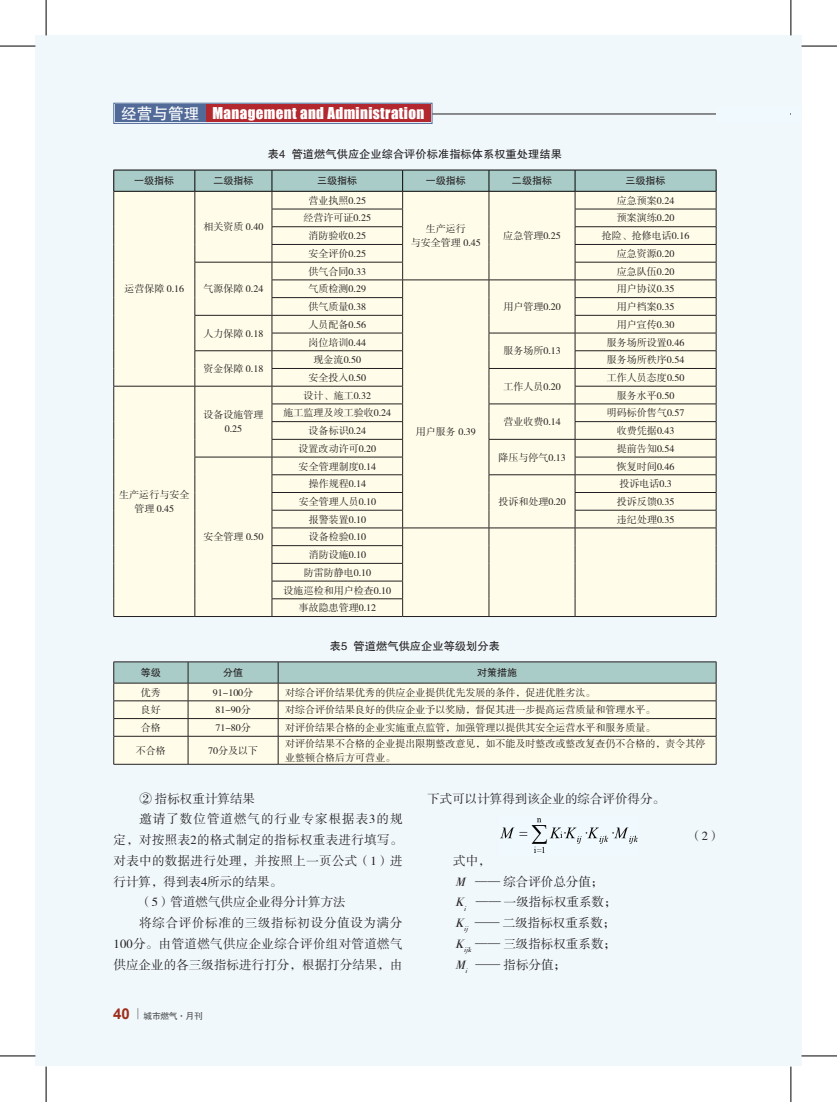
<style>
.page{position:relative;width:837px;height:1102px;background:#fff}
.page>*{position:absolute;margin:0;border:0;box-sizing:border-box;transform-origin:0 0}
.t1{font:15px "Impact";letter-spacing:.025em;color:#fff}
.t2{font:12.5px/20.8px "FZSSJW GB1 0";letter-spacing:.005em;color:#231f20}
.t3{font:12.5px "FZSSJW GB1 0";letter-spacing:.03em;color:#231f20}
.t4{font:12.5px "FZSSJW GB1 0";letter-spacing:.025em;color:#231f20}
.t5{font:12.5px "FZSSJW GB1 0";letter-spacing:.08em;color:#231f20}
.t6{font:12.5px "FZSSJW GB1 0";letter-spacing:.055em;color:#231f20}
.t7{font:11.25px "FZHTJW GB1 0";color:#231f20}
.t8{font:10px/13.8px "FZSSJW GB1 0";color:#231f20;text-align:center}
.t9{font:10px "FZHTJW GB1 0";color:#231f20}
.t10{font:8.75px "FZHTJW GB1 0";letter-spacing:-.04em;color:#4b4c4d}
.s1{font-family:"FZHTJW GB1 0";font-size:15.62px}
.s2{font-family:"Arial";font-weight:700;font-size:15px;color:#9f2f1d}
.s3{font-style:italic}
</style>
<div class="page">
<div style="left:36px;top:36px;width:754px;height:1030px;background:#f0f8fc"></div>
<hr style="left:432px;top:114px;width:358px;height:1px;background:#231f20">
<svg style="left:113px;top:103px;width:319px;height:21px;background:#787d9f"></svg>
<div style="left:115px;top:105px;width:315px;height:17px;border:2px solid #516a98"></div>
<div style="left:206px;top:105px;width:224px;height:17px;background:#b2282e"></div>
<div style="left:716px;top:106px;width:74px;height:16px;background:#f0f9fd"></div>
<div style="left:790px;top:36px;width:11px;height:1030px;background:#f0f8fc"></div>
<hr style="left:113px;top:616px;width:82px;height:1px;background:#231f20">
<hr style="left:195px;top:616px;width:77px;height:1px;background:#231f20">
<hr style="left:402px;top:616px;width:87px;height:1px;background:#231f20">
<hr style="left:489px;top:616px;width:86px;height:1px;background:#231f20">
<hr style="left:575px;top:616px;width:141px;height:1px;background:#231f20">
<svg style="left:113px;top:170px;width:603px;height:446px;background:#e2e2d1"></svg>
<hr style="left:272px;top:616px;width:130px;height:1px;background:#231f20">
<svg style="left:113px;top:662px;width:603px;height:102px;background:#e2e7d7"></svg>
<hr style="left:113px;top:764px;width:75px;height:1px;background:#231f20">
<hr style="left:188px;top:764px;width:90px;height:1px;background:#231f20">
<hr style="left:278px;top:764px;width:438px;height:1px;background:#231f20">
<img style="left:500px;top:818px;width:138px;height:35px">
<hr style="left:0;top:46px;width:35px;height:1px;background:#000">
<hr style="left:801px;top:46px;width:35px;height:1px;background:#000">
<hr style="left:0;top:1056px;width:35px;height:1px;background:#000">
<hr style="left:801px;top:1056px;width:35px;height:1px;background:#000">
<hr style="left:46px;top:0;width:1px;height:35px;background:#000">
<hr style="left:46px;top:1067px;width:1px;height:35px;background:#000">
<hr style="left:790px;top:0;width:1px;height:35px;background:#000">
<hr style="left:790px;top:1067px;width:1px;height:35px;background:#000">
<h1 class="t1" style="left:121px;top:102px;width:304px"><span class="s1">经营与管理</span> Management and Administration</h1>
<p class="t7" style="left:268px;top:148px;width:295px">表4 管道燃气供应企业综合评价标准指标体系权重处理结果</p>
<p class="t9" style="left:134px;top:175px;width:41px">一级指标</p>
<p class="t9" style="left:213px;top:175px;width:41px">二级指标</p>
<p class="t9" style="left:317px;top:175px;width:41px">三级指标</p>
<p class="t9" style="left:425px;top:175px;width:41px">一级指标</p>
<p class="t9" style="left:512px;top:175px;width:41px">二级指标</p>
<p class="t9" style="left:625px;top:175px;width:41px">三级指标</p>
<p class="t8" style="left:203px;top:221px;width:61px">相关资质 0.40</p>
<p class="t8" style="left:124px;top:283px;width:61px">运营保障 0.16</p>
<p class="t8" style="left:203px;top:283px;width:61px">气源保障 0.24</p>
<p class="t8" style="left:203px;top:327px;width:61px">人力保障 0.18</p>
<p class="t8" style="left:203px;top:362px;width:61px">资金保障 0.18</p>
<p class="t8" style="left:203px;top:409px;width:61px">设备设施管理<br>0.25</p>
<p class="t8" style="left:119px;top:488px;width:71px">生产运行与安全管理 0.45</p>
<p class="t8" style="left:203px;top:531px;width:61px">安全管理 0.50</p>
<p class="t8" style="left:308px;top:194px;width:59px">营业执照0.25</p>
<p class="t8" style="left:616px;top:194px;width:59px">应急预案0.24</p>
<p class="t8" style="left:303px;top:212px;width:69px">经营许可证0.25</p>
<p class="t8" style="left:616px;top:212px;width:59px">预案演练0.20</p>
<p class="t8" style="left:308px;top:229px;width:59px">消防验收0.25</p>
<p class="t8" style="left:601px;top:229px;width:89px">抢险、抢修电话0.16</p>
<p class="t8" style="left:308px;top:247px;width:59px">安全评价0.25</p>
<p class="t8" style="left:616px;top:247px;width:59px">应急资源0.20</p>
<p class="t8" style="left:410px;top:223px;width:71px">生产运行<br>与安全管理 0.45</p>
<p class="t8" style="left:503px;top:229px;width:59px">应急管理0.25</p>
<p class="t8" style="left:308px;top:265px;width:59px">供气合同0.33</p>
<p class="t8" style="left:616px;top:265px;width:59px">应急队伍0.20</p>
<p class="t8" style="left:308px;top:283px;width:59px">气质检测0.29</p>
<p class="t8" style="left:616px;top:283px;width:59px">用户协议0.35</p>
<p class="t8" style="left:308px;top:300px;width:59px">供气质量0.38</p>
<p class="t8" style="left:616px;top:300px;width:59px">用户档案0.35</p>
<p class="t8" style="left:503px;top:300px;width:59px">用户管理0.20</p>
<p class="t8" style="left:308px;top:318px;width:59px">人员配备0.56</p>
<p class="t8" style="left:616px;top:318px;width:59px">用户宣传0.30</p>
<p class="t8" style="left:308px;top:336px;width:59px">岗位培训0.44</p>
<p class="t8" style="left:503px;top:345px;width:59px">服务场所0.13</p>
<p class="t8" style="left:606px;top:336px;width:79px">服务场所设置0.46</p>
<p class="t8" style="left:313px;top:353px;width:49px">现金流0.50</p>
<p class="t8" style="left:606px;top:353px;width:79px">服务场所秩序0.54</p>
<p class="t8" style="left:308px;top:371px;width:59px">安全投入0.50</p>
<p class="t8" style="left:503px;top:380px;width:59px">工作人员0.20</p>
<p class="t8" style="left:606px;top:371px;width:79px">工作人员态度0.50</p>
<p class="t8" style="left:303px;top:389px;width:69px">设计、施工0.32</p>
<p class="t8" style="left:616px;top:389px;width:59px">服务水平0.50</p>
<p class="t8" style="left:283px;top:407px;width:109px">施工监理及竣工验收0.24</p>
<p class="t8" style="left:503px;top:415px;width:59px">营业收费0.14</p>
<p class="t8" style="left:606px;top:407px;width:79px">明码标价售气0.57</p>
<p class="t8" style="left:308px;top:424px;width:59px">设备标识0.24</p>
<p class="t8" style="left:616px;top:424px;width:59px">收费凭据0.43</p>
<p class="t8" style="left:298px;top:442px;width:79px">设置改动许可0.20</p>
<p class="t8" style="left:498px;top:451px;width:69px">降压与停气0.13</p>
<p class="t8" style="left:416px;top:425px;width:61px">用户服务 0.39</p>
<p class="t8" style="left:616px;top:442px;width:59px">提前告知0.54</p>
<p class="t8" style="left:298px;top:460px;width:79px">安全管理制度0.14</p>
<p class="t8" style="left:616px;top:460px;width:59px">恢复时间0.46</p>
<p class="t8" style="left:308px;top:477px;width:59px">操作规程0.14</p>
<p class="t8" style="left:498px;top:495px;width:69px">投诉和处理0.20</p>
<p class="t8" style="left:619px;top:477px;width:54px">投诉电话0.3</p>
<p class="t8" style="left:298px;top:495px;width:79px">安全管理人员0.10</p>
<p class="t8" style="left:616px;top:495px;width:59px">投诉反馈0.35</p>
<p class="t8" style="left:308px;top:513px;width:59px">报警装置0.10</p>
<p class="t8" style="left:616px;top:513px;width:59px">违纪处理0.35</p>
<p class="t8" style="left:283px;top:529px;width:109px;line-height:17.8px">设备检验0.10<br>消防设施0.10<br>防雷防静电0.10<br>设施巡检和用户检查0.10事故隐患管理0.12</p>
<p class="t7" style="left:330px;top:640px;width:171px">表5 管道燃气供应企业等级划分表</p>
<p class="t9" style="left:141px;top:667px;width:21px">等级</p>
<p class="t9" style="left:223px;top:667px;width:21px">分值</p>
<p class="t9" style="left:477px;top:667px;width:41px">对策措施</p>
<p class="t8" style="left:141px;top:686px;width:21px">优秀</p>
<p class="t8" style="left:213px;top:686px;width:42px">91-100分</p>
<p class="t8" style="left:285px;top:686px;width:311px">对综合评价结果优秀的供应企业提供优先发展的条件，促进优胜劣汰。</p>
<p class="t8" style="left:141px;top:704px;width:21px">良好</p>
<p class="t8" style="left:215px;top:704px;width:37px">81-90分</p>
<p class="t8" style="left:285px;top:704px;width:371px">对综合评价结果良好的供应企业予以奖励，督促其进一步提高运营质量和管理水平。</p>
<p class="t8" style="left:141px;top:721px;width:21px">合格</p>
<p class="t8" style="left:215px;top:721px;width:37px">71-80分</p>
<p class="t8" style="left:285px;top:721px;width:371px">对评价结果合格的企业实施重点监管，加强管理以提供其安全运营水平和服务质量。</p>
<p class="t8" style="left:136px;top:744px;width:31px">不合格</p>
<p class="t8" style="left:208px;top:744px;width:51px">70分及以下</p>
<p class="t8" style="left:285px;top:737px;width:421px;text-align:left">对评价结果不合格的企业提出限期整改意见，如不能及时整改或整改复查仍不合格的，责令其停业整顿合格后方可营业。</p>
<p class="t2" style="left:139px;top:789px;width:117px">② 指标权重计算结果</p>
<p class="t5" style="left:139px;top:813px;width:264px">邀请了数位管道燃气的行业专家根据表3的规</p>
<p class="t3" style="left:113px;top:833px;width:290px">定，对按照表2的格式制定的指标权重表进行填写。</p>
<p class="t3" style="left:113px;top:854px;width:290px">对表中的数据进行处理，并按照上一页公式（1）进</p>
<p class="t2" style="left:113px;top:872px;width:170px">行计算，得到表4所示的结果。</p>
<p class="t2" style="left:139px;top:892px;width:208px">（5）管道燃气供应企业得分计算方法</p>
<p class="t6" style="left:139px;top:916px;width:264px">将综合评价标准的三级指标初设分值设为满分</p>
<p class="t4" style="left:113px;top:937px;width:290px">100分。由管道燃气供应企业综合评价组对管道燃气</p>
<p class="t2" style="left:113px;top:955px;width:290px">供应企业的各三级指标进行打分，根据打分结果，由</p>
<p class="t10" style="left:113px;top:1011px;width:91px"><span class="s2">40</span> 城市燃气·月刊</p>
<p class="t2" style="left:427px;top:789px;width:239px">下式可以计算得到该企业的综合评价得分。</p>
<p class="t2" style="left:453px;top:851px;width:165px">式中，<br><span class="s3">M</span> —— 综合评价总分值；<br><span class="s3">K</span><sub>i</sub> —— 一级指标权重系数；<br><span class="s3">K</span><sub>ij</sub> —— 二级指标权重系数；<br><span class="s3">K</span><sub>ijk</sub> —— 三级指标权重系数；<br><span class="s3">M</span><sub>i</sub> —— 指标分值；</p>
<p class="t2" style="left:689px;top:826px;width:33px">（2）</p>
</div>
